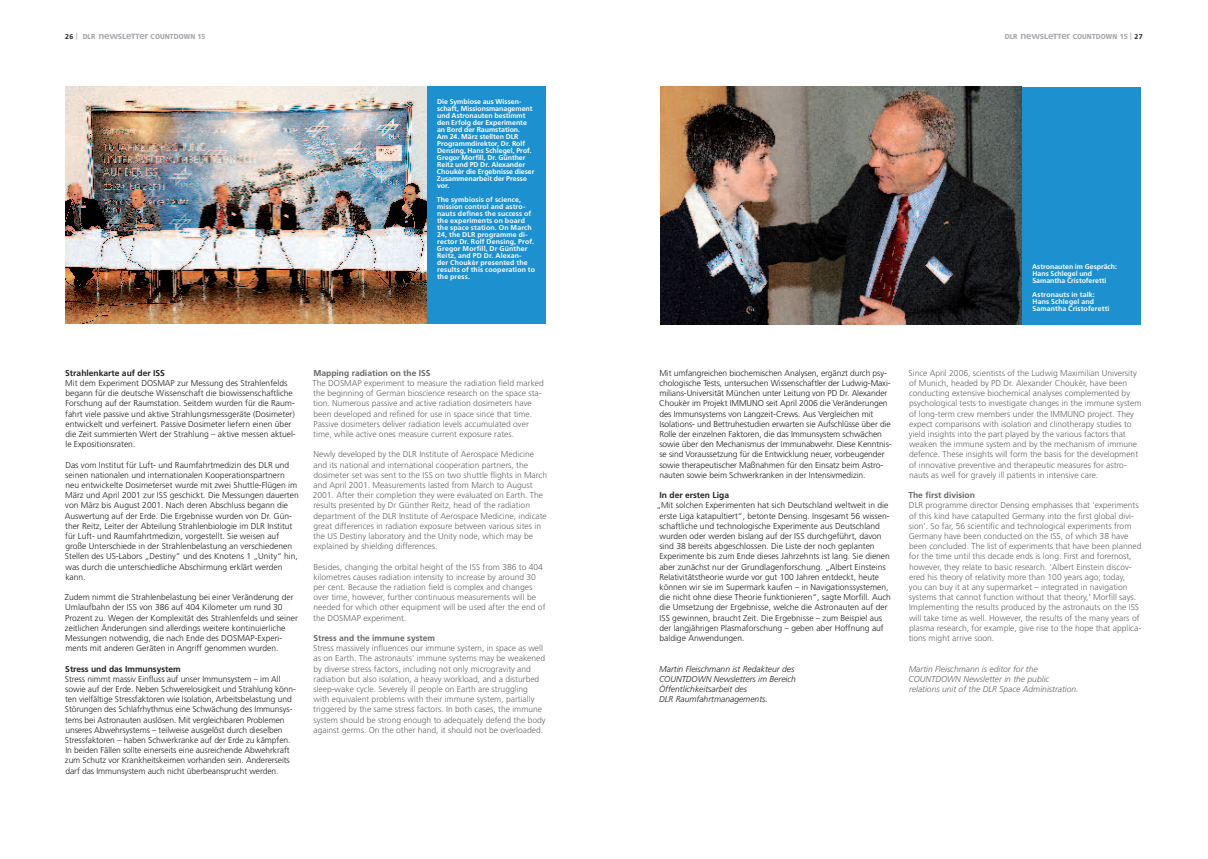
<style>
.page{position:relative;width:1208px;height:859px;background:#fff}
.page>*{position:absolute;margin:0;border:0;box-sizing:border-box;transform-origin:0 0}
.t1{font:300 8.5px/10.2px "Frutiger LT Std";color:#231f20}
.t2{font:300 8.5px/10.2px "Frutiger LT Std";color:#67676a}
.t3{font:italic 300 8.5px/10.2px "Frutiger LT Std";color:#231f20}
.t4{font:italic 300 8.5px/10.2px "Frutiger LT Std";color:#67676a}
.t5{font:700 8.5px "Frutiger LT Std";color:#67676a}
.t6{font:700 8.5px "Frutiger LT Std";color:#231f20}
.t7{font:900 7.2px "Frutiger LT Std";letter-spacing:.02em;color:#a8a9ad;scale:.89 1}
.t8{font:700 7px/7px "Frutiger LT Std";letter-spacing:.005em;color:#fff}
.s1{font-weight:700;font-size:7px;color:#231f20}
.s2{font-weight:700;font-size:7px}
.s3{font-weight:700;font-size:9.8px}
.s4{font-size:7.5px}
.s5{font-size:7.4px}
</style>
<div class="page">
<div style="left:1019px;top:87px;width:122px;height:237px;background:#1d90d0"></div>
<img style="left:660px;top:87px;width:361px;height:237px">
<div style="left:424px;top:87px;width:121px;height:237px;background:#1d90d0"></div>
<img style="left:65px;top:87px;width:361px;height:237px">
<p class="t7" style="left:65px;top:32px;width:159px"><span class="s1">26</span> <span class="s2">|</span> DLR <span class="s3">news</span><span class="s4">L</span><span class="s3">e</span><span class="s4">TT</span><span class="s3">er</span> COUNTDOWN 15</p>
<p class="t7" style="left:1005px;top:32px;width:156px">DLR <span class="s3">news</span><span class="s4">L</span><span class="s3">e</span><span class="s4">TT</span><span class="s3">er</span> COUNTDOWN <span class="s5">15</span> <span class="s2">|</span> <span class="s1">27</span></p>
<p class="t8" style="left:437px;top:99px;width:99px">Die Symbiose aus Wissen&shy;schaft, Missionsmanagement und Astronauten bestimmt den Erfolg der Experimente an Bord der Raumstation.<br>Am 24. März stellten DLR<br>Programmdirektor, Dr. Rolf<br>Densing, Hans Schlegel, Prof.<br>Gregor Morfill, Dr. Günther<br>Reitz und PD Dr. Alexander<br>Choukèr die Ergebnisse dieser<br>Zusammenarbeit der Presse vor.</p>
<p class="t8" style="left:437px;top:197px;width:100px">The symbiosis of science, mission control and astro&shy;nauts defines the success of the experiments on board the space station. On March<br>24, the DLR programme di&shy;rector Dr. Rolf Densing, Prof.<br>Gregor Morfill, Dr Günther<br>Reitz, and PD Dr. Alexan-<br>der Choukèr presented the results of this cooperation to the press.</p>
<p class="t6" style="left:65px;top:368px;width:101px">Strahlenkarte auf der ISS</p>
<p class="t1" style="left:65px;top:378px;width:232px">Mit dem Experiment DOSMAP zur Messung des Strahlenfelds begann für die deutsche Wissenschaft die biowissenschaftliche Forschung auf der Raumstation. Seitdem wurden für die Raum&shy;fahrt viele passive und aktive Strahlungsmessgeräte (Dosimeter) entwickelt und verfeinert. Passive Dosimeter liefern einen über die Zeit summierten Wert der Strahlung – aktive messen aktuel&shy;le Expositionsraten.</p>
<p class="t1" style="left:65px;top:460px;width:235px">Das vom Institut für Luft- und Raumfahrtmedizin des DLR und seinen nationalen und internationalen Kooperationspartnern neu entwickelte Dosimeterset wurde mit zwei Shuttle-Flügen im März und April 2001 zur ISS geschickt. Die Messungen dauerten von März bis August 2001. Nach deren Abschluss begann die Auswertung auf der Erde. Die Ergebnisse wurden von Dr. Gün&shy;ther Reitz, Leiter der Abteilung Strahlenbiologie im DLR Institut für Luft- und Raumfahrtmedizin, vorgestellt. Sie weisen auf große Unterschiede in der Strahlenbelastung an verschiedenen Stellen des US-Labors „Destiny“ und des Knotens 1 „Unity“ hin, was durch die unterschiedliche Abschirmung erklärt werden kann.</p>
<p class="t1" style="left:65px;top:592px;width:234px">Zudem nimmt die Strahlenbelastung bei einer Veränderung der Umlaufbahn der ISS von 386 auf 404 Kilometer um rund 30<br>Prozent zu. Wegen der Komplexität des Strahlenfelds und seiner zeitlichen Änderungen sind allerdings weitere kontinuierliche Messungen notwendig, die nach Ende des DOSMAP-Experi&shy;ments mit anderen Geräten in Angriff genommen wurden.</p>
<p class="t6" style="left:65px;top:664px;width:117px">Stress und das Immunsystem</p>
<p class="t1" style="left:65px;top:674px;width:232px">Stress nimmt massiv Einfluss auf unser Immunsystem – im All sowie auf der Erde. Neben Schwerelosigkeit und Strahlung könn&shy;ten vielfältige Stressfaktoren wie Isolation, Arbeitsbelastung und Störungen des Schlafrhythmus eine Schwächung des Immunsys&shy;tems bei Astronauten auslösen. Mit vergleichbaren Problemen unseres Abwehrsystems – teilweise ausgelöst durch dieselben Stressfaktoren – haben Schwerkranke auf der Erde zu kämpfen.<br>In beiden Fällen sollte einerseits eine ausreichende Abwehrkraft zum Schutz vor Krankheitskeimen vorhanden sein. Andererseits darf das Immunsystem auch nicht überbeansprucht werden.</p>
<p class="t5" style="left:313px;top:368px;width:119px">Mapping radiation on the ISS</p>
<p class="t2" style="left:312px;top:378px;width:233px">The DOSMAP experiment to measure the radiation field marked the beginning of German bioscience research on the space sta&shy;tion. Numerous passive and active radiation dosimeters have been developed and refined for use in space since that time.<br>Passive dosimeters deliver radiation levels accumulated over time, while active ones measure current exposure rates.</p>
<p class="t2" style="left:313px;top:449px;width:236px">Newly developed by the DLR Institute of Aerospace Medicine and its national and international cooperation partners, the dosimeter set was sent to the ISS on two shuttle flights in March and April 2001. Measurements lasted from March to August 2001. After their completion they were evaluated on Earth. The results presented by Dr Günther Reitz, head of the radiation department of the DLR Institute of Aerospace Medicine, indicate great differences in radiation exposure between various sites in the US Destiny laboratory and the Unity node, which may be explained by shielding differences.</p>
<p class="t2" style="left:313px;top:562px;width:234px">Besides, changing the orbital height of the ISS from 386 to 404 kilometres causes radiation intensity to increase by around 30 per cent. Because the radiation field is complex and changes over time, however, further continuous measurements will be needed for which other equipment will be used after the end of the DOSMAP experiment.</p>
<p class="t5" style="left:313px;top:633px;width:123px">Stress and the immune system</p>
<p class="t2" style="left:313px;top:643px;width:234px">Stress massively influences our immune system, in space as well as on Earth. The astronauts' immune systems may be weakened by diverse stress factors, including not only microgravity and radiation but also isolation, a heavy workload, and a disturbed sleep-wake cycle. Severely ill people on Earth are struggling with equivalent problems with their immune system, partially triggered by the same stress factors. In both cases, the immune system should be strong enough to adequately defend the body against germs. On the other hand, it should not be overloaded.</p>
<p class="t8" style="left:1032px;top:263px;width:86px">Astronauten im Gespräch:<br>Hans Schlegel und<br>Samantha Cristoferetti</p>
<p class="t8" style="left:1032px;top:291px;width:79px">Astronauts in talk:<br>Hans Schlegel and<br>Samantha Cristoferetti</p>
<p class="t1" style="left:659px;top:368px;width:234px">Mit umfangreichen biochemischen Analysen, ergänzt durch psy&shy;chologische Tests, untersuchen Wissenschaftler der Ludwig-Maxi&shy;milians-Universität München unter Leitung von PD Dr. Alexander Choukèr im Projekt IMMUNO seit April 2006 die Veränderungen des Immunsystems von Langzeit-Crews. Aus Vergleichen mit Isolations- und Bettruhestudien erwarten sie Aufschlüsse über die Rolle der einzelnen Faktoren, die das Immunsystem schwächen sowie über den Mechanismus der Immunabwehr. Diese Kenntnis&shy;se sind Voraussetzung für die Entwicklung neuer, vorbeugender sowie therapeutischer Maßnahmen für den Einsatz beim Astro&shy;nauten sowie beim Schwerkranken in der Intensivmedizin.</p>
<p class="t6" style="left:659px;top:490px;width:71px">In der ersten Liga</p>
<p class="t1" style="left:659px;top:500px;width:233px;text-indent:-3px">„Mit solchen Experimenten hat sich Deutschland weltweit in die erste Liga katapultiert“, betonte Densing. Insgesamt 56 wissen&shy;schaftliche und technologische Experimente aus Deutschland wurden oder werden bislang auf der ISS durchgeführt, davon sind 38 bereits abgeschlossen. Die Liste der noch geplanten Experimente bis zum Ende dieses Jahrzehnts ist lang. Sie dienen aber zunächst nur der Grundlagenforschung. „Albert Einsteins Relativitätstheorie wurde vor gut 100 Jahren entdeckt, heute können wir sie im Supermark kaufen – in Navigationssystemen, die nicht ohne diese Theorie funktionieren“, sagte Morfill. Auch die Umsetzung der Ergebnisse, welche die Astronauten auf der ISS gewinnen, braucht Zeit. Die Ergebnisse – zum Beispiel aus der langjährigen Plasmaforschung – geben aber Hoffnung auf baldige Anwendungen.</p>
<p class="t3" style="left:659px;top:664px;width:138px">Martin Fleischmann ist Redakteur des<br>COUNTDOWN Newsletters im Bereich<br>Öffentlichkeitsarbeit des<br>DLR Raumfahrtmanagements.</p>
<p class="t2" style="left:908px;top:368px;width:234px">Since April 2006, scientists of the Ludwig Maximilian University of Munich, headed by PD Dr. Alexander Choukèr, have been conducting extensive biochemical analyses complemented by psychological tests to investigate changes in the immune system of long-term crew members under the IMMUNO project. They expect comparisons with isolation and clinotherapy studies to yield insights into the part played by the various factors that weaken the immune system and by the mechanism of immune defence. These insights will form the basis for the development of innovative preventive and therapeutic measures for astro&shy;nauts as well for gravely ill patients in intensive care.</p>
<p class="t5" style="left:908px;top:490px;width:68px">The first division</p>
<p class="t2" style="left:908px;top:500px;width:234px">DLR programme director Densing emphasises that ‘experiments of this kind have catapulted Germany into the first global divi&shy;sion’. So far, 56 scientific and technological experiments from Germany have been conducted on the ISS, of which 38 have been concluded. The list of experiments that have been planned for the time until this decade ends is long. First and foremost, however, they relate to basic research. ‘Albert Einstein discov&shy;ered his theory of relativity more than 100 years ago; today,<br>you can buy it at any supermarket – integrated in navigation systems that cannot function without that theory,’ Morfill says.<br>Implementing the results produced by the astronauts on the ISS will take time as well. However, the results of the many years of plasma research, for example, give rise to the hope that applica&shy;tions might arrive soon.</p>
<p class="t4" style="left:908px;top:664px;width:172px">Martin Fleischmann is editor for the<br>COUNTDOWN Newsletter in the public relations unit of the DLR Space Administration.</p>
</div>
